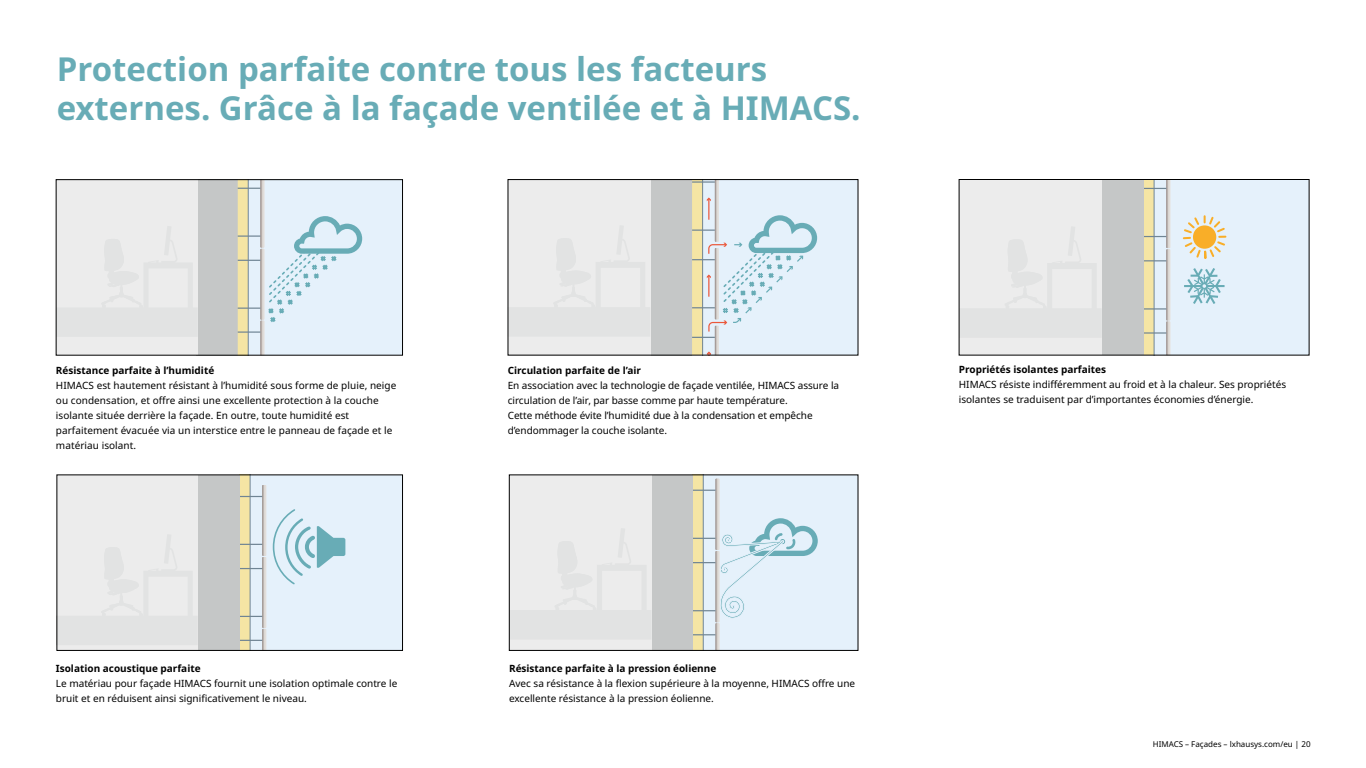
<style>
.page{position:relative;width:1366px;height:768px;background:#fff}
.page>*{position:absolute;margin:0;border:0;box-sizing:border-box;transform-origin:0 0}
.t1{font:700 33px/39.5px "Noto Sans";color:#68acb6}
.t2{font:10px/15px "Noto Sans";color:#000}
.t3{font:700 10px "Noto Sans";color:#000}
.t4{font:8px "Noto Sans";color:#000}
</style>
<div class="page">
<div style="left:238px;top:180px;width:164px;height:175px;background:#e5f1fb"></div>
<svg style="left:58px;top:181px;width:304px;height:172px"></svg>
<div style="left:56px;top:179px;width:347px;height:176px;border:1px solid #000"></div>
<div style="left:692px;top:180px;width:165px;height:175px;background:#e5f1fb"></div>
<svg style="left:510px;top:181px;width:307px;height:172px"></svg>
<div style="left:508px;top:179px;width:350px;height:176px;border:1px solid #000"></div>
<div style="left:959px;top:180px;width:143px;height:175px;background:#ececec"></div>
<div style="left:1144px;top:180px;width:165px;height:175px;background:#e5f1fb"></div>
<svg style="left:1144px;top:181px;width:26px;height:172px"></svg>
<hr style="left:1144px;top:332px;width:22px;height:2px;background:#708594">
<div style="left:1102px;top:180px;width:42px;height:175px;background:#c5c7c7"></div>
<svg style="left:1182px;top:215px;width:45px;height:44px"></svg>
<svg style="left:1184px;top:268px;width:41px;height:36px"></svg>
<div style="left:959px;top:179px;width:350px;height:176px;border:1px solid #000"></div>
<div style="left:239px;top:475px;width:164px;height:175px;background:#e5f1fb"></div>
<div style="left:240px;top:475px;width:10px;height:175px;background:#f5e5a4"></div>
<hr style="left:250px;top:475px;width:1px;height:175px;background:#708594">
<svg style="left:240px;top:485px;width:26px;height:164px"></svg>
<div style="left:198px;top:475px;width:42px;height:175px;background:#c5c7c7"></div>
<svg style="left:272px;top:509px;width:73px;height:76px"></svg>
<div style="left:57px;top:475px;width:141px;height:175px;background:#ececec"></div>
<div style="left:57px;top:475px;width:346px;height:176px;border:1px solid #000"></div>
<div style="left:693px;top:475px;width:165px;height:175px;background:#e5f1fb"></div>
<div style="left:693px;top:475px;width:10px;height:175px;background:#f5e5a4"></div>
<hr style="left:703px;top:475px;width:1px;height:175px;background:#708594">
<div style="left:651px;top:475px;width:42px;height:175px;background:#c5c7c7"></div>
<svg style="left:693px;top:479px;width:125px;height:170px"></svg>
<div style="left:509px;top:475px;width:143px;height:175px;background:#ececec"></div>
<div style="left:509px;top:475px;width:349px;height:176px;border:1px solid #000"></div>
<h1 class="t1" style="left:57px;top:50px;width:805px">Protection parfaite contre tous les facteurs externes. Grâce à la façade ventilée et à HIMACS.</h1>
<p class="t3" style="left:56px;top:363px;width:160px">Résistance parfaite à l’humidité</p>
<p class="t2" style="left:56px;top:378px;width:342px">HIMACS est hautement résistant à l’humidité sous forme de pluie, neige ou condensation, et offre ainsi une excellente protection à la couche isolante située derrière la façade. En outre, toute humidité est parfaitement évacuée via un interstice entre le panneau de façade et le matériau isolant.</p>
<p class="t3" style="left:56px;top:661px;width:146px">Isolation acoustique parfaite</p>
<p class="t2" style="left:56px;top:676px;width:343px">Le matériau pour façade HIMACS fournit une isolation optimale contre le bruit et en réduisent ainsi significativement le niveau.</p>
<p class="t3" style="left:508px;top:363px;width:135px">Circulation parfaite de l’air</p>
<p class="t2" style="left:508px;top:378px;width:333px">En association avec la technologie de façade ventilée, HIMACS assure la circulation de l’air, par basse comme par haute température.<br>Cette méthode évite l’humidité due à la condensation et empêche d’endommager la couche isolante.</p>
<p class="t3" style="left:509px;top:661px;width:209px">Résistance parfaite à la pression éolienne</p>
<p class="t2" style="left:509px;top:676px;width:348px">Avec sa résistance à la flexion supérieure à la moyenne, HIMACS offre une excellente résistance à la pression éolienne.</p>
<p class="t3" style="left:959px;top:362px;width:149px">Propriétés isolantes parfaites</p>
<p class="t2" style="left:959px;top:377px;width:329px">HIMACS résiste indifféremment au froid et à la chaleur. Ses propriétés isolantes se traduisent par d’importantes économies d’énergie.</p>
<p class="t4" style="left:1153px;top:739px;width:159px">HIMACS – Façades – lxhausys.com/eu | 20</p>
</div>
